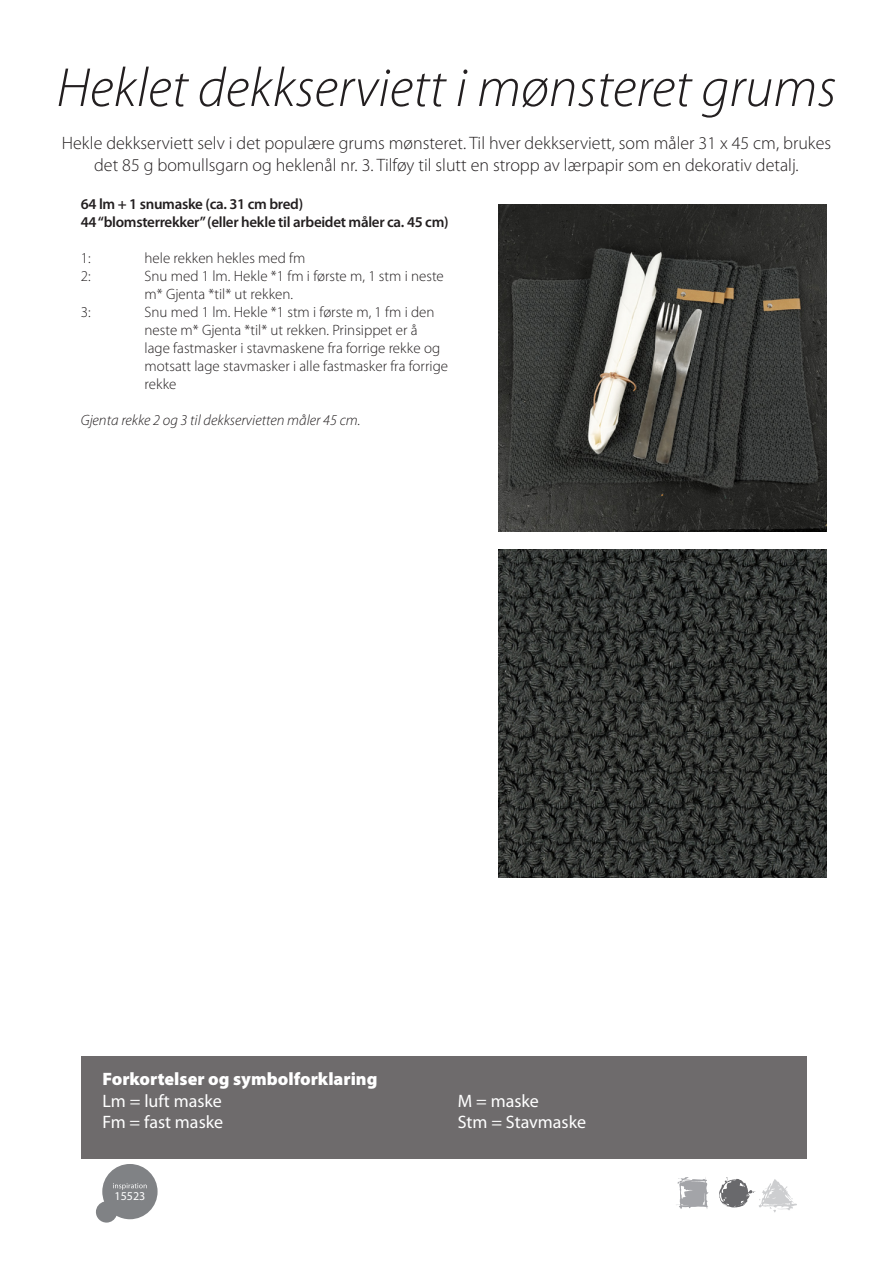
<style>
.page{position:relative;width:893px;height:1263px;background:#fff}
.page>*{position:absolute;margin:0;border:0;box-sizing:border-box;transform-origin:0 0}
.t1{font:italic 300 55.5px "Myriad Pro";color:#231f20}
.t2{font:300 18px/21.6px "Myriad Pro";color:#231f20;text-align:center}
.t3{font:18px/21.6px "Myriad Pro";color:#fff}
.t4{font:900 18px "Myriad Pro";color:#fff}
.t5{font:300 15px/18px "Myriad Pro";color:#231f20}
.t6{font:600 15px/18px "Myriad Pro";letter-spacing:-.02em;color:#231f20}
.t7{font:italic 300 15px "Myriad Pro";color:#231f20}
.t8{font:12px "Myriad Pro";color:#fff}
</style>
<div class="page">
<div style="left:81px;top:1057px;width:725px;height:102px;background:#6e6b6c"></div>
<svg style="left:676px;top:1177px;width:33px;height:32px"></svg>
<svg style="left:719px;top:1177px;width:78px;height:35px"></svg>
<svg style="left:96px;top:1164px;width:62px;height:58px"></svg>
<img style="left:499px;top:204px;width:327px;height:328px">
<img style="left:499px;top:550px;width:327px;height:327px">
<h1 class="t1" style="left:56px;top:54px;width:782px">Heklet dekkserviett i mønsteret grums</h1>
<p class="t2" style="left:62px;top:132px;width:771px">Hekle dekkserviett selv i det populære grums mønsteret. Til hver dekkserviett, som måler 31 x 45 cm, brukes det 85 g bomullsgarn og heklenål nr. 3. Tilføy til slutt en stropp av lærpapir som en dekorativ detalj.</p>
<p class="t6" style="left:81px;top:195px;width:369px">64 lm + 1 snumaske (ca. 31 cm bred)<br>44 “blomsterrekker” (eller hekle til arbeidet måler ca. 45 cm)</p>
<p class="t5" style="left:81px;top:249px;width:11px">1:</p>
<p class="t5" style="left:145px;top:249px;width:162px">hele rekken hekles med fm</p>
<p class="t5" style="left:81px;top:267px;width:11px">2:</p>
<p class="t5" style="left:145px;top:267px;width:301px">Snu med 1 lm. Hekle *1 fm i første m, 1 stm i neste m* Gjenta *til* ut rekken.</p>
<p class="t5" style="left:81px;top:303px;width:11px">3:</p>
<p class="t5" style="left:145px;top:303px;width:305px">Snu med 1 lm. Hekle *1 stm i første m, 1 fm i den neste m* Gjenta *til* ut rekken. Prinsippet er å<br>lage fastmasker i stavmaskene fra forrige rekke og motsatt lage stavmasker i alle fastmasker fra forrige rekke</p>
<p class="t7" style="left:81px;top:411px;width:281px">Gjenta rekke 2 og 3 til dekkservietten måler 45 cm.</p>
<p class="t4" style="left:102px;top:1067px;width:276px">Forkortelser og symbolforklaring</p>
<p class="t3" style="left:102px;top:1089px;width:122px">Lm = luft maske<br>Fm = fast maske</p>
<p class="t3" style="left:458px;top:1089px;width:130px">M = maske<br>Stm = Stavmaske</p>
<p class="t8" style="left:115px;top:1188px;width:32px">15523</p>
</div>
